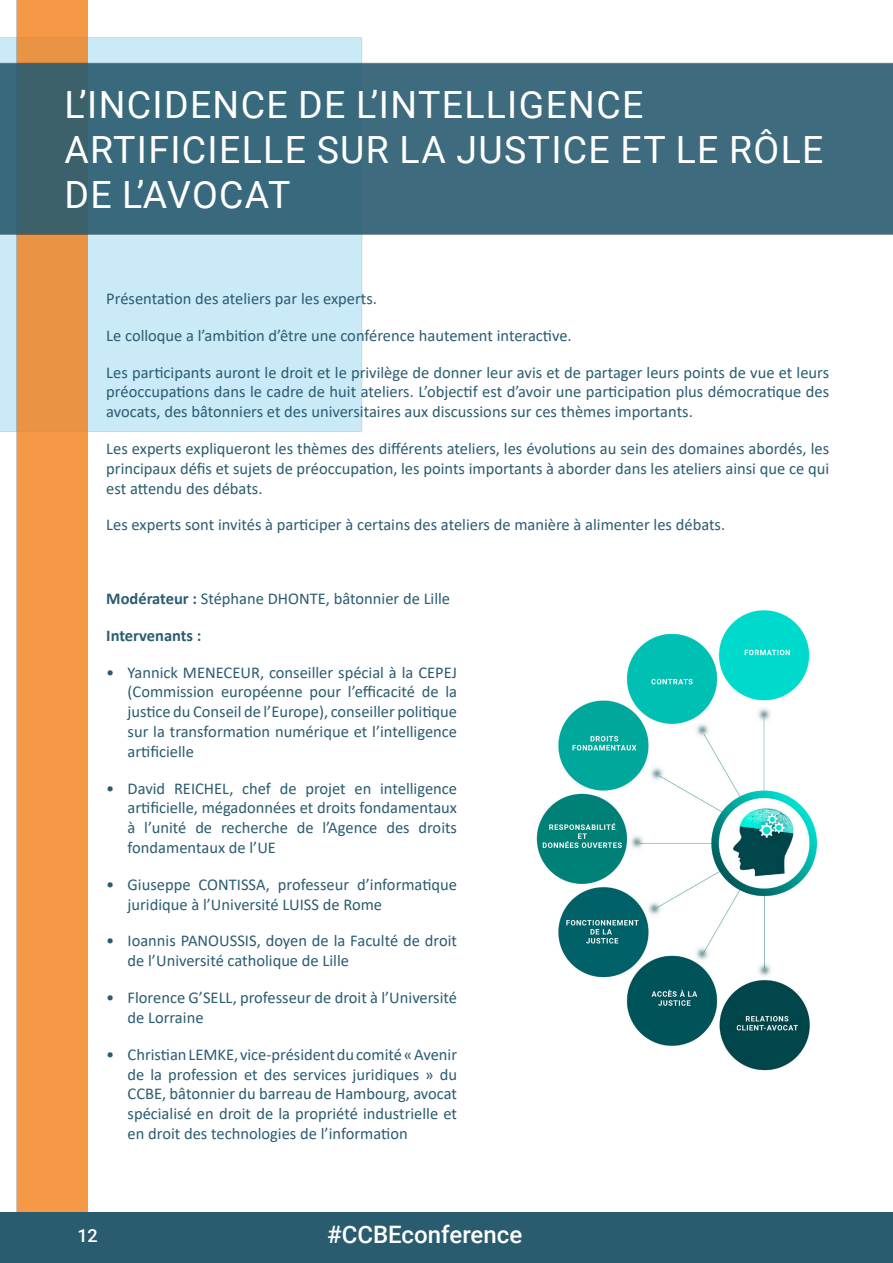
<style>
.page{position:relative;width:893px;height:1263px;background:#fff}
.page>*{position:absolute;margin:0;border:0;box-sizing:border-box;transform-origin:0 0}
.t1{font:37.5px/45px "Roboto";letter-spacing:.035em;color:#fff}
.t2{font:500 24px "Roboto";color:#fff}
.t3{font:500 18px "Roboto";color:#fff}
.t4{font:16.5px/19.8px "Calibri";color:#2a5c70;text-align:justify}
.t5{font:700 16.5px "Calibri";color:#2a5c70}
.s1{font-weight:700}
</style>
<div class="page">
<img style="left:16px;top:0;width:72px;height:1212px">
<img style="left:0;top:27px;width:893px;height:527px">
<div style="left:0;top:1212px;width:893px;height:51px;background:#2a5c70"></div>
<img style="left:536px;top:610px;width:281px;height:461px">
<p class="t1" style="left:64px;top:80px;width:761px">L’INCIDENCE DE L’INTELLIGENCE<br>ARTIFICIELLE SUR LA JUSTICE ET LE RÔLE<br>DE L’AVOCAT</p>
<p class="t4" style="left:106px;top:288px;width:272px">Présentation des ateliers par les experts.</p>
<p class="t4" style="left:106px;top:325px;width:467px">Le colloque a l’ambition d’être une conférence hautement interactive.</p>
<p class="t4" style="left:106px;top:362px;width:724px">Les participants auront le droit et le privilège de donner leur avis et de partager leurs points de vue et leurs préoccupations dans le cadre de huit ateliers. L’objectif est d’avoir une participation plus démocratique des avocats, des bâtonniers et des universitaires aux discussions sur ces thèmes importants.</p>
<p class="t4" style="left:106px;top:438px;width:724px">Les experts expliqueront les thèmes des différents ateliers, les évolutions au sein des domaines abordés, les principaux défis et sujets de préoccupation, les points importants à aborder dans les ateliers ainsi que ce qui est attendu des débats.</p>
<p class="t4" style="left:106px;top:515px;width:620px">Les experts sont invités à participer à certains des ateliers de manière à alimenter les débats.</p>
<p class="t4" style="left:106px;top:588px;width:345px"><span class="s1">Modérateur :</span> Stéphane DHONTE, bâtonnier de Lille</p>
<p class="t5" style="left:106px;top:624px;width:97px">Intervenants :</p>
<p class="t4" style="left:128px;top:662px;width:331px;text-indent:-21px">• Yannick MENECEUR, conseiller spécial à la CEPEJ (Commission européenne pour l’efficacité de la justice du Conseil de l’Europe), conseiller politique sur la transformation numérique et l’intelligence artificielle</p>
<p class="t4" style="left:128px;top:778px;width:331px;text-indent:-21px">• David REICHEL, chef de projet en intelligence artificielle, mégadonnées et droits fondamentaux à l’unité de recherche de l’Agence des droits fondamentaux de l’UE</p>
<p class="t4" style="left:128px;top:874px;width:331px;text-indent:-21px">• Giuseppe CONTISSA, professeur d’informatique juridique à l’Université LUISS de Rome</p>
<p class="t4" style="left:128px;top:931px;width:331px;text-indent:-21px">• Ioannis PANOUSSIS, doyen de la Faculté de droit de l’Université catholique de Lille</p>
<p class="t4" style="left:128px;top:987px;width:331px;text-indent:-21px">• Florence G’SELL, professeur de droit à l’Université de Lorraine</p>
<p class="t4" style="left:128px;top:1044px;width:331px;text-indent:-21px">• Christian LEMKE, vice-président du comité «Avenir de la profession et des services juridiques » du CCBE, bâtonnier du barreau de Hambourg, avocat spécialisé en droit de la propriété industrielle et en droit des technologies de l’information</p>
<p class="t3" style="left:77px;top:1223px;width:22px">12</p>
<h2 class="t2" style="left:327px;top:1217px;width:197px">#CCBEconference</h2>
</div>
